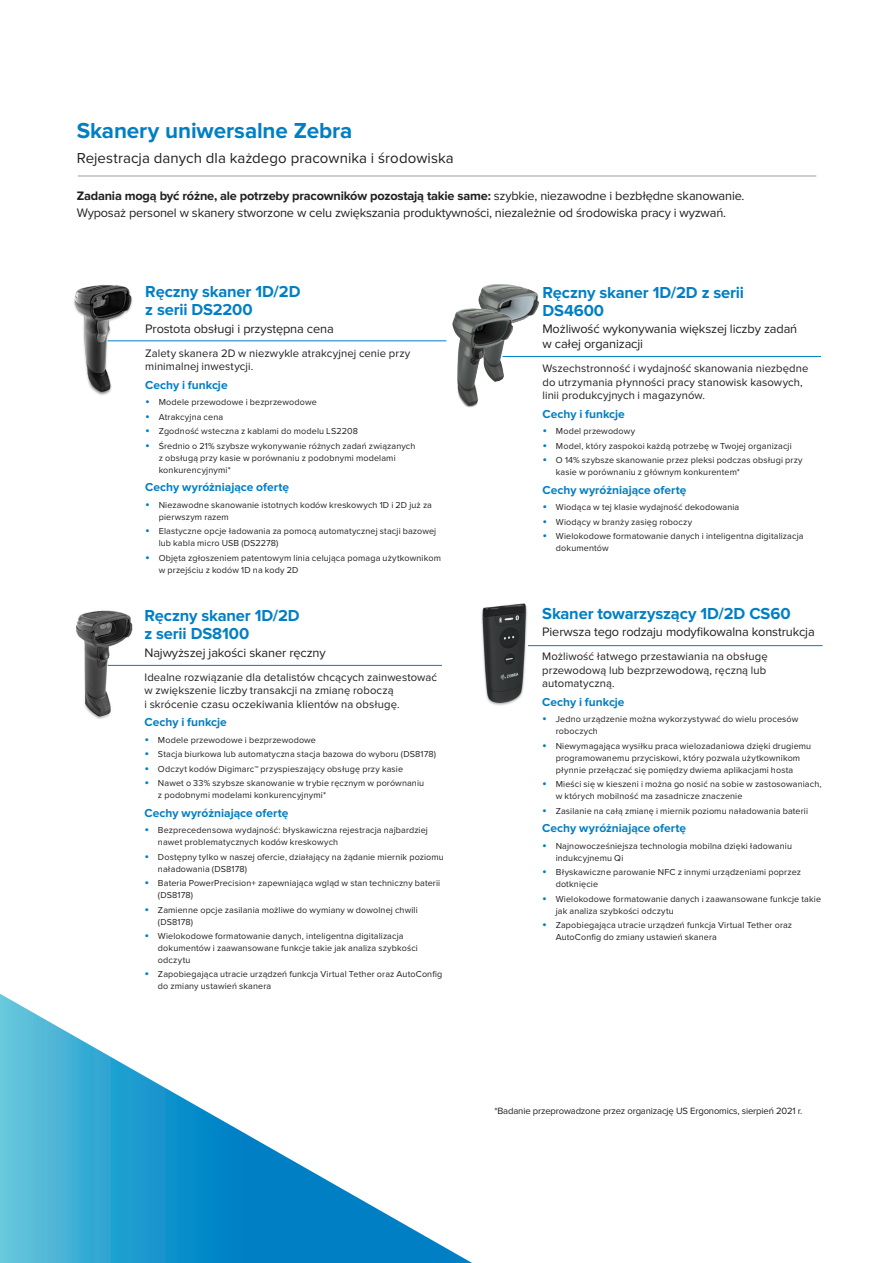
<style>
.page{position:relative;width:893px;height:1263px;background:#fff}
.page>*{position:absolute;margin:0;border:0;box-sizing:border-box;transform-origin:0 0}
.t1{font:700 22.5px "Proxima Nova";letter-spacing:-.005em;color:#007fc5}
.Product_Name{font:700 16.5px/18px "Proxima Nova";letter-spacing:-.005em;color:#007fc5}
.Subhead{font:15px "Proxima Nova";letter-spacing:.005em;color:#231f20}
.body_copy_black{font:12.75px/16.5px "Proxima Nova";letter-spacing:-.015em;color:#231f20}
.Product_Subhead{font:12.75px/15px "Proxima Nova";letter-spacing:-.01em;color:#231f20}
.Product_Subhead_3{font:700 12px "Proxima Nova";color:#007fc5}
.Product_Body{font:11.25px/13.5px "Proxima Nova";letter-spacing:.01em;color:#231f20}
.body_copy_black-2{font:9.45px "Proxima Nova";letter-spacing:-.015em;color:#231f20}
.t2{font:9px/12px "Proxima Nova";letter-spacing:.015em;color:#231f20}
.s1{font-weight:700}
.s2{font-size:13.5px;color:#007fc5}
</style>
<div class="page">
<hr style="left:78px;top:176px;width:738px;height:1px;background:#a09e9e">
<img style="left:73px;top:284px;width:67px;height:111px">
<hr style="left:108px;top:340px;width:338px;height:1px;background:#007fc5">
<img style="left:76px;top:610px;width:70px;height:109px">
<hr style="left:108px;top:665px;width:334px;height:1px;background:#007fc5">
<hr style="left:502px;top:356px;width:319px;height:1px;background:#007fc5">
<hr style="left:524px;top:645px;width:299px;height:1px;background:#007fc5">
<img style="left:481px;top:603px;width:46px;height:103px">
<svg style="left:0;top:994px;width:472px;height:269px"></svg>
<img style="left:478px;top:284px;width:62px;height:39px">
<img style="left:446px;top:304px;width:69px;height:104px">
<p class="t1" style="left:77px;top:118px;width:277px">Skanery uniwersalne Zebra</p>
<p class="Subhead" style="left:77px;top:149px;width:378px">Rejestracja danych dla każdego pracownika i środowiska</p>
<p class="body_copy_black" style="left:77px;top:188px;width:669px"><span class="s1">Zadania mogą być różne, ale potrzeby pracowników pozostają takie same:</span> szybkie, niezawodne i bezbłędne skanowanie.<br>Wyposaż personel w skanery stworzone w celu zwiększania produktywności, niezależnie od środowiska pracy i wyzwań.</p>
<p class="Product_Name" style="left:145px;top:283px;width:157px">Ręczny skaner 1D/2D z serii DS2200</p>
<p class="Product_Subhead" style="left:145px;top:321px;width:190px">Prostota obsługi i przystępna cena</p>
<p class="Product_Body" style="left:145px;top:347px;width:267px">Zalety skanera 2D w niezwykle atrakcyjnej cenie przy minimalnej inwestycji.</p>
<p class="Product_Subhead_3" style="left:145px;top:378px;width:84px">Cechy i funkcje</p>
<p class="t2" style="left:145px;top:397px;width:173px"><span class="s2">•</span> Modele przewodowe i bezprzewodowe</p>
<p class="t2" style="left:145px;top:411px;width:79px"><span class="s2">•</span> Atrakcyjna cena</p>
<p class="t2" style="left:145px;top:425px;width:214px"><span class="s2">•</span> Zgodność wsteczna z kablami do modelu LS2208</p>
<p class="t2" style="left:159px;top:440px;width:258px;text-indent:-14px"><span class="s2">•</span> Średnio o 21% szybsze wykonywanie różnych zadań związanych z obsługą przy kasie w porównaniu z podobnymi modelami konkurencyjnymi*</p>
<p class="Product_Subhead_3" style="left:145px;top:480px;width:145px">Cechy wyróżniające ofertę</p>
<p class="t2" style="left:159px;top:499px;width:275px;text-indent:-14px"><span class="s2">•</span> Niezawodne skanowanie istotnych kodów kreskowych 1D i 2D już za pierwszym razem</p>
<p class="t2" style="left:159px;top:525px;width:279px;text-indent:-14px"><span class="s2">•</span> Elastyczne opcje ładowania za pomocą automatycznej stacji bazowej lub kabla micro USB (DS2278)</p>
<p class="t2" style="left:159px;top:552px;width:284px;text-indent:-14px"><span class="s2">•</span> Objęta zgłoszeniem patentowym linia celująca pomaga użytkownikom w przejściu z kodów 1D na kody 2D</p>
<p class="Product_Name" style="left:144px;top:607px;width:157px">Ręczny skaner 1D/2D z serii DS8100</p>
<p class="Product_Subhead" style="left:144px;top:645px;width:183px">Najwyższej jakości skaner ręczny</p>
<p class="Product_Body" style="left:144px;top:670px;width:294px">Idealne rozwiązanie dla detalistów chcących zainwestować w zwiększenie liczby transakcji na zmianę roboczą<br>i skrócenie czasu oczekiwania klientów na obsługę.</p>
<p class="Product_Subhead_3" style="left:144px;top:715px;width:84px">Cechy i funkcje</p>
<p class="t2" style="left:144px;top:734px;width:173px"><span class="s2">•</span> Modele przewodowe i bezprzewodowe</p>
<p class="t2" style="left:144px;top:748px;width:293px"><span class="s2">•</span> Stacja biurkowa lub automatyczna stacja bazowa do wyboru (DS8178)</p>
<p class="t2" style="left:144px;top:763px;width:260px"><span class="s2">•</span> Odczyt kodów Digimarc™ przyspieszający obsługę przy kasie</p>
<p class="t2" style="left:158px;top:777px;width:268px;text-indent:-14px"><span class="s2">•</span> Nawet o 33% szybsze skanowanie w trybie ręcznym w porównaniu z podobnymi modelami konkurencyjnymi*</p>
<p class="Product_Subhead_3" style="left:144px;top:806px;width:145px">Cechy wyróżniające ofertę</p>
<p class="t2" style="left:158px;top:824px;width:272px;text-indent:-14px"><span class="s2">•</span> Bezprecedensowa wydajność: błyskawiczna rejestracja najbardziej nawet problematycznych kodów kreskowych</p>
<p class="t2" style="left:158px;top:851px;width:287px;text-indent:-14px"><span class="s2">•</span> Dostępny tylko w naszej ofercie, działający na żądanie miernik poziomu naładowania (DS8178)</p>
<p class="t2" style="left:158px;top:877px;width:284px;text-indent:-14px"><span class="s2">•</span> Bateria PowerPrecision+ zapewniająca wgląd w stan techniczny baterii (DS8178)</p>
<p class="t2" style="left:158px;top:904px;width:261px;text-indent:-14px"><span class="s2">•</span> Zamienne opcje zasilania możliwe do wymiany w dowolnej chwili (DS8178)</p>
<p class="t2" style="left:158px;top:930px;width:261px;text-indent:-14px"><span class="s2">•</span> Wielokodowe formatowanie danych, inteligentna digitalizacja dokumentów i zaawansowane funkcje takie jak analiza szybkości odczytu</p>
<p class="t2" style="left:158px;top:968px;width:286px;text-indent:-14px"><span class="s2">•</span> Zapobiegająca utracie urządzeń funkcja Virtual Tether oraz AutoConfig do zmiany ustawień skanera</p>
<p class="Product_Name" style="left:542px;top:284px;width:203px">Ręczny skaner 1D/2D z serii<br>DS4600</p>
<p class="Product_Subhead" style="left:542px;top:321px;width:256px">Możliwość wykonywania większej liczby zadań w całej organizacji</p>
<p class="Product_Body" style="left:542px;top:362px;width:267px">Wszechstronność i wydajność skanowania niezbędne do utrzymania płynności pracy stanowisk kasowych, linii produkcyjnych i magazynów.</p>
<p class="Product_Subhead_3" style="left:542px;top:407px;width:84px">Cechy i funkcje</p>
<p class="t2" style="left:542px;top:426px;width:94px"><span class="s2">•</span> Model przewodowy</p>
<p class="t2" style="left:542px;top:440px;width:251px"><span class="s2">•</span> Model, który zaspokoi każdą potrzebę w Twojej organizacji</p>
<p class="t2" style="left:556px;top:454px;width:248px;text-indent:-14px"><span class="s2">•</span> O 14% szybsze skanowanie przez pleksi podczas obsługi przy kasie w porównaniu z głównym konkurentem*</p>
<p class="Product_Subhead_3" style="left:542px;top:483px;width:145px">Cechy wyróżniające ofertę</p>
<p class="t2" style="left:542px;top:501px;width:198px"><span class="s2">•</span> Wiodąca w tej klasie wydajność dekodowania</p>
<p class="t2" style="left:542px;top:516px;width:151px"><span class="s2">•</span> Wiodący w branży zasięg roboczy</p>
<p class="t2" style="left:556px;top:530px;width:249px;text-indent:-14px"><span class="s2">•</span> Wielokodowe formatowanie danych i inteligentna digitalizacja dokumentów</p>
<p class="Product_Name" style="left:542px;top:605px;width:250px">Skaner towarzyszący 1D/2D CS60</p>
<p class="Product_Subhead" style="left:542px;top:624px;width:274px">Pierwsza tego rodzaju modyfikowalna konstrukcja</p>
<p class="Product_Body" style="left:542px;top:650px;width:227px">Możliwość łatwego przestawiania na obsługę przewodową lub bezprzewodową, ręczną lub automatyczną.</p>
<p class="Product_Subhead_3" style="left:542px;top:695px;width:84px">Cechy i funkcje</p>
<p class="t2" style="left:556px;top:713px;width:244px;text-indent:-14px"><span class="s2">•</span> Jedno urządzenie można wykorzystywać do wielu procesów roboczych</p>
<p class="t2" style="left:542px;top:740px;width:271px;text-align:center"><span class="s2">•</span> Niewymagająca wysiłku praca wielozadaniowa dzięki drugiemu programowanemu przyciskowi, który pozwala użytkownikom płynnie przełączać się pomiędzy dwiema aplikacjami hosta</p>
<p class="t2" style="left:556px;top:778px;width:267px;text-indent:-14px"><span class="s2">•</span> Mieści się w kieszeni i można go nosić na sobie w zastosowaniach, w których mobilność ma zasadnicze znaczenie</p>
<p class="t2" style="left:542px;top:805px;width:267px"><span class="s2">•</span> Zasilanie na całą zmianę i miernik poziomu naładowania baterii</p>
<p class="Product_Subhead_3" style="left:542px;top:821px;width:145px">Cechy wyróżniające ofertę</p>
<p class="t2" style="left:556px;top:840px;width:238px;text-indent:-14px"><span class="s2">•</span> Najnowocześniejsza technologia mobilna dzięki ładowaniu indukcyjnemu Qi</p>
<p class="t2" style="left:556px;top:866px;width:247px;text-indent:-14px"><span class="s2">•</span> Błyskawiczne parowanie NFC z innymi urządzeniami poprzez dotknięcie</p>
<p class="t2" style="left:556px;top:893px;width:267px;text-indent:-14px"><span class="s2">•</span> Wielokodowe formatowanie danych i zaawansowane funkcje takie jak analiza szybkości odczytu</p>
<p class="t2" style="left:556px;top:919px;width:238px;text-indent:-14px"><span class="s2">•</span> Zapobiegająca utracie urządzeń funkcja Virtual Tether oraz<br>AutoConfig do zmiany ustawień skanera</p>
<p class="body_copy_black-2" style="left:494px;top:1105px;width:309px">*Badanie przeprowadzone przez organizację US Ergonomics, sierpień 2021 r.</p>
</div>
